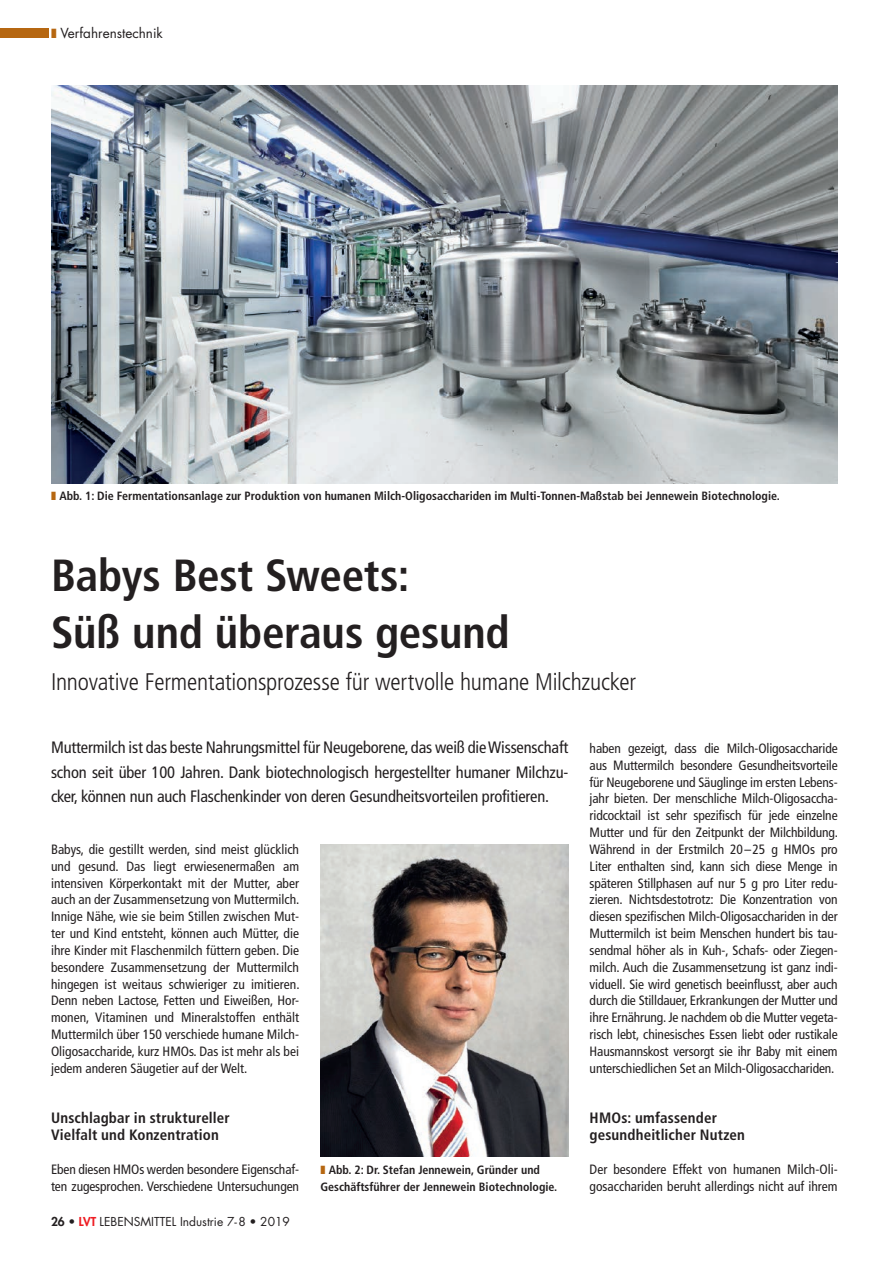
<style>
.page{position:relative;width:893px;height:1263px;background:#fff}
.page>*{position:absolute;margin:0;border:0;box-sizing:border-box;transform-origin:0 0}
.t1{font:700 condensed 45px/57px "Frutiger LT Std";letter-spacing:-.005em;color:#231f20}
.t2{font:300 condensed 24px "Frutiger LT Std";letter-spacing:-.01em;color:#231f20}
.t3{font:condensed 16.5px/24.8px "Frutiger LT Std";letter-spacing:-.01em;color:#231f20;text-align:justify}
.t4{font:700 condensed 15px/16.8px "Frutiger LT Std";letter-spacing:.01em;color:#231f20}
.t5{font:condensed 13.5px/16.8px "Frutiger LT Std";letter-spacing:-.01em;color:#231f20;text-align:justify}
.t6{font:13.5px "Futura Std";color:#231f20}
.t7{font:700 condensed 12px/16.8px "Frutiger LT Std";color:#231f20}
.t8{font:12px "Futura Std";color:#231f20}
.s1{color:#b66711}
.s2{font-weight:800}
.s3{font-weight:800;color:#ee1d23}
</style>
<div class="page">
<img style="left:51px;top:85px;width:787px;height:399px">
<img style="left:320px;top:844px;width:248px;height:313px">
<div style="left:0;top:28px;width:48px;height:10px;background:#b66711"></div>
<p class="t6" style="left:51px;top:24px;width:113px"><span class="s1">❚</span> Verfahrenstechnik</p>
<p class="t7" style="left:51px;top:488px;width:730px"><span class="s1">❚</span> Abb. 1: Die Fermentationsanlage zur Produktion von humanen Milch-Oligosacchariden im Multi-Tonnen-Maßstab bei Jennewein Biotechnologie.</p>
<h1 class="t1" style="left:51px;top:547px;width:460px">Babys Best Sweets:<br>Süß und überaus gesund</h1>
<h2 class="t2" style="left:51px;top:668px;width:586px">Innovative Fermentationsprozesse für wertvolle humane Milchzucker</h2>
<p class="t3" style="left:51px;top:735px;width:519px">Muttermilch ist das beste Nahrungsmittel für Neugeborene, das weiß die Wissenschaft schon seit über 100 Jahren. Dank biotechnologisch hergestellter humaner Milchzu&shy;cker, können nun auch Flaschenkinder von deren Gesundheitsvorteilen profitieren.</p>
<p class="t5" style="left:51px;top:841px;width:250px">Babys, die gestillt werden, sind meist glücklich und gesund. Das liegt erwiesenermaßen am intensiven Körperkontakt mit der Mutter, aber auch an der Zusammensetzung von Muttermilch.<br>Innige Nähe, wie sie beim Stillen zwischen Mut&shy;ter und Kind entsteht, können auch Mütter, die ihre Kinder mit Flaschenmilch füttern geben. Die besondere Zusammensetzung der Muttermilch hingegen ist weitaus schwieriger zu imitieren.<br>Denn neben Lactose, Fetten und Eiweißen, Hor&shy;monen, Vitaminen und Mineralstoffen enthält Muttermilch über 150 verschiede humane Milch-Oligosaccharide, kurz HMOs. Das ist mehr als bei jedem anderen Säugetier auf der Welt.</p>
<p class="t4" style="left:51px;top:1109px;width:180px">Unschlagbar in struktureller<br>Vielfalt und Konzentration</p>
<p class="t5" style="left:51px;top:1161px;width:250px">Eben diesen HMOs werden besondere Eigenschaf&shy;ten zugesprochen. Verschiedene Untersuchungen</p>
<p class="t7" style="left:320px;top:1161px;width:238px"><span class="s1">❚</span> Abb. 2: Dr. Stefan Jennewein, Gründer und<br>Geschäftsführer der Jennewein Biotechnologie.</p>
<p class="t8" style="left:51px;top:1214px;width:240px"><span class="s2">26 •</span> <span class="s3">LVT</span> LEBENSMITTEL Industrie 7-8 • 2019</p>
<p class="t5" style="left:590px;top:740px;width:250px">haben gezeigt, dass die Milch-Oligosaccharide aus Muttermilch besondere Gesundheitsvorteile für Neugeborene und Säuglinge im ersten Lebens&shy;jahr bieten. Der menschliche Milch-Oligosaccha&shy;ridcocktail ist sehr spezifisch für jede einzelne Mutter und für den Zeitpunkt der Milchbildung.<br>Während in der Erstmilch 20–25 g HMOs pro Liter enthalten sind, kann sich diese Menge in späteren Stillphasen auf nur 5 g pro Liter redu&shy;zieren. Nichtsdestotrotz: Die Konzentration von diesen spezifischen Milch-Oligosacchariden in der Muttermilch ist beim Menschen hundert bis tau&shy;sendmal höher als in Kuh-, Schafs- oder Ziegen&shy;milch. Auch die Zusammensetzung ist ganz indi&shy;viduell. Sie wird genetisch beeinflusst, aber auch durch die Stilldauer, Erkrankungen der Mutter und ihre Ernährung. Je nachdem ob die Mutter vegeta&shy;risch lebt, chinesisches Essen liebt oder rustikale Hausmannskost versorgt sie ihr Baby mit einem unterschiedlichen Set an Milch-Oligosacchariden.</p>
<p class="t4" style="left:590px;top:1109px;width:157px">HMOs: umfassender gesundheitlicher Nutzen</p>
<p class="t5" style="left:590px;top:1161px;width:250px">Der besondere Effekt von humanen Milch-Oli&shy;gosacchariden beruht allerdings nicht auf ihrem</p>
</div>
